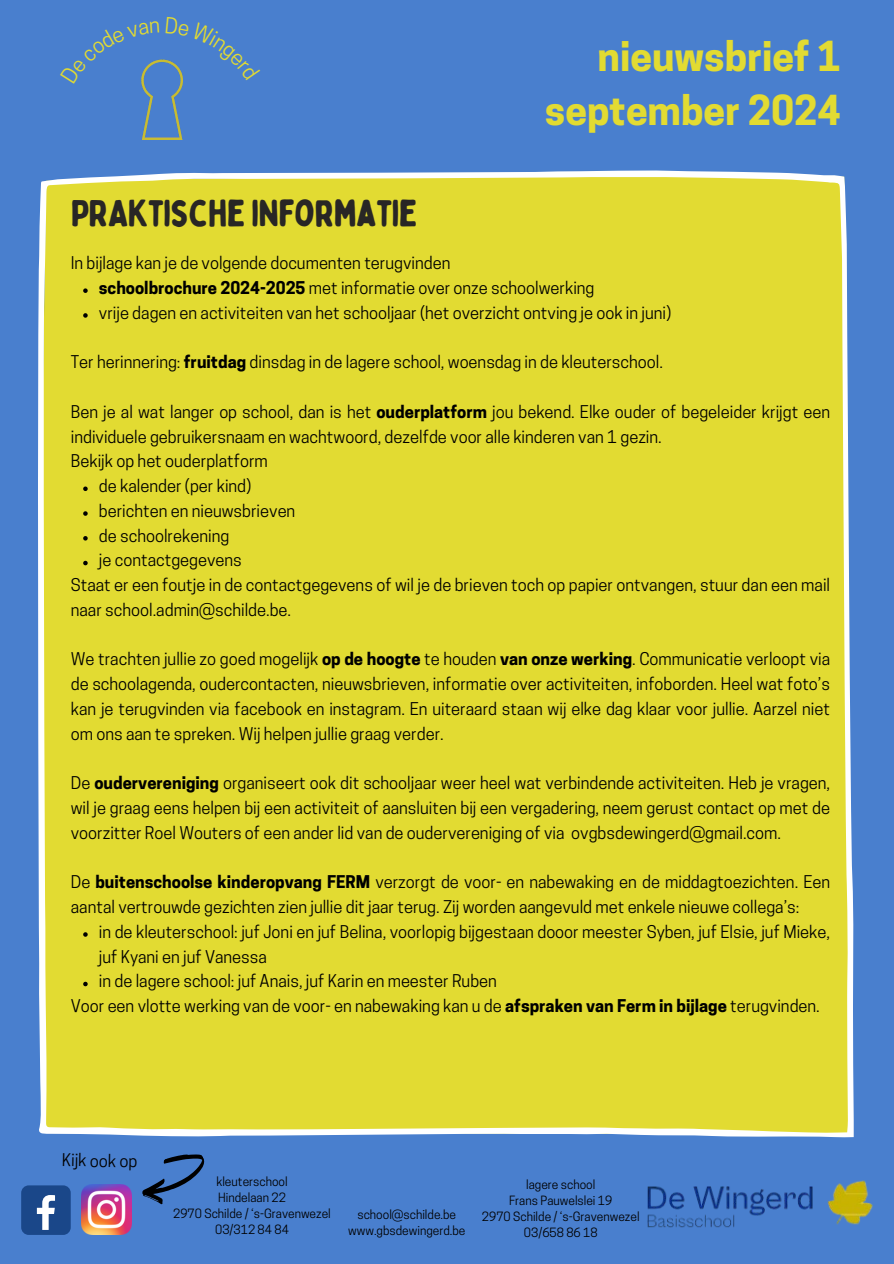
<style>
.page{position:relative;width:894px;height:1264px;background:#fff}
.page>*{position:absolute;margin:0;border:0;box-sizing:border-box;transform-origin:0 0}
.t1{font:700 38.85px/54px "Cooper Hewitt";color:#e2db32;text-align:right}
.t2{font:37.35px "Bobby Jones Soft";letter-spacing:-.025em;color:#282625}
.t3{font:16.5px/24.8px "Cooper Hewitt";color:#000}
.t4{font:12px/16px "Cooper Hewitt";color:#000;text-align:center}
.s1{font-weight:700}
</style>
<div class="page">
<div style="left:0;top:0;width:893px;height:1263px;background:#497fce"></div>
<div style="left:38px;top:170px;width:815px;height:967px;background:#e2db32"></div>
<div style="left:21px;top:1185px;width:50px;height:49px;background:#1a4789;border-radius:8px"></div>
<svg style="left:37px;top:1195px;width:18px;height:34px"></svg>
<img style="left:82px;top:1184px;width:49px;height:50px">
<svg style="left:142px;top:1154px;width:63px;height:51px"></svg>
<img style="left:647px;top:1180px;width:226px;height:48px">
<img style="left:141px;top:59px;width:41px;height:81px">
<svg style="left:83px;top:288px;width:5px;height:5px"></svg>
<svg style="left:83px;top:313px;width:5px;height:5px"></svg>
<svg style="left:83px;top:486px;width:5px;height:5px"></svg>
<svg style="left:83px;top:511px;width:5px;height:5px"></svg>
<svg style="left:83px;top:536px;width:5px;height:4px"></svg>
<svg style="left:83px;top:561px;width:5px;height:4px"></svg>
<svg style="left:83px;top:932px;width:5px;height:4px"></svg>
<svg style="left:83px;top:981px;width:5px;height:5px"></svg>
<svg style="left:141px;top:59px;width:18px;height:24px"></svg>
<svg style="left:165px;top:59px;width:18px;height:21px"></svg>
<h2 class="t1" style="left:544px;top:35px;width:297px">nieuwsbrief 1 september 2024</h2>
<h2 class="t2" style="left:71px;top:190px;width:348px">PRAKTISCHE INFORMATIE</h2>
<p class="t3" style="left:99px;top:253px;width:573px;text-indent:-28px">In bijlage kan je de volgende documenten terugvinden<br><span class="s1">schoolbrochure 2024-2025</span> met informatie over onze schoolwerking<br>vrije dagen en activiteiten van het schooljaar (het overzicht ontving je ook in juni)</p>
<p class="t3" style="left:71px;top:352px;width:593px">Ter herinnering: <span class="s1">fruitdag</span> dinsdag in de lagere school, woensdag in de kleuterschool.</p>
<p class="t3" style="left:71px;top:401px;width:760px">Ben je al wat langer op school, dan is het <span class="s1">ouderplatform</span> jou bekend. Elke ouder of begeleider krijgt een</p>
<p class="t3" style="left:71px;top:426px;width:592px">individuele gebruikersnaam en wachtwoord, dezelfde voor alle kinderen van 1 gezin.</p>
<p class="t3" style="left:71px;top:451px;width:198px">Bekijk op het ouderplatform</p>
<p class="t3" style="left:99px;top:475px;width:154px">de kalender (per kind)</p>
<p class="t3" style="left:99px;top:500px;width:198px">berichten en nieuwsbrieven</p>
<p class="t3" style="left:99px;top:525px;width:132px">de schoolrekening</p>
<p class="t3" style="left:99px;top:550px;width:144px">je contactgegevens</p>
<p class="t3" style="left:71px;top:574px;width:760px">Staat er een foutje in de contactgegevens of wil je de brieven toch op papier ontvangen, stuur dan een mail</p>
<p class="t3" style="left:71px;top:599px;width:222px">naar school.admin@schilde.be.</p>
<p class="t3" style="left:71px;top:649px;width:760px;text-align:justify">We trachten jullie zo goed mogelijk <span class="s1">op de hoogte</span> te houden <span class="s1">van onze werking</span>. Communicatie verloopt via de schoolagenda, oudercontacten, nieuwsbrieven, informatie over activiteiten, infoborden. Heel wat foto’s kan je terugvinden via facebook en instagram. En uiteraard staan wij elke dag klaar voor jullie. Aarzel niet om ons aan te spreken. Wij helpen jullie graag verder.</p>
<p class="t3" style="left:71px;top:772px;width:760px;text-align:justify">De <span class="s1">oudervereniging</span> organiseert ook dit schooljaar weer heel wat verbindende activiteiten. Heb je vragen, wil je graag eens helpen bij een activiteit of aansluiten bij een vergadering, neem gerust contact op met de voorzitter Roel Wouters of een ander lid van de oudervereniging of via ovgbsdewingerd@gmail.com.</p>
<p class="t3" style="left:71px;top:871px;width:760px">De <span class="s1">buitenschoolse kinderopvang FERM</span> verzorgt de voor- en nabewaking en de middagtoezichten. Een aantal vertrouwde gezichten zien jullie dit jaar terug. Zij worden aangevuld met enkele nieuwe collega’s:</p>
<p class="t3" style="left:99px;top:921px;width:732px">in de kleuterschool: juf Joni en juf Belina, voorlopig bijgestaan dooor meester Syben, juf Elsie, juf Mieke,</p>
<p class="t3" style="left:99px;top:946px;width:169px">juf Kyani en juf Vanessa</p>
<p class="t3" style="left:99px;top:970px;width:399px">in de lagere school: juf Anais, juf Karin en meester Ruben</p>
<p class="t3" style="left:71px;top:995px;width:750px">Voor een vlotte werking van de voor- en nabewaking kan u de <span class="s1">afspraken van Ferm in bijlage</span> terugvinden.</p>
<h4 class="t3" style="left:62px;top:1149px;width:77px;rotate:1deg">Kijk ook op</h4>
<p class="t4" style="left:216px;top:1174px;width:73px">kleuterschool</p>
<p class="t4" style="left:218px;top:1190px;width:69px">Hindelaan 22</p>
<p class="t4" style="left:173px;top:1206px;width:159px">2970 Schilde / ‘s-Gravenwezel</p>
<p class="t4" style="left:215px;top:1222px;width:75px">03/312 84 84</p>
<p class="t4" style="left:348px;top:1208px;width:119px">school@schilde.be www.gbsdewingerd.be</p>
<p class="t4" style="left:526px;top:1177px;width:71px">lagere school</p>
<p class="t4" style="left:509px;top:1193px;width:105px">Frans Pauwelslei 19</p>
<p class="t4" style="left:482px;top:1209px;width:159px">2970 Schilde / ‘s-Gravenwezel</p>
<p class="t4" style="left:524px;top:1225px;width:75px">03/658 86 18</p>
</div>
